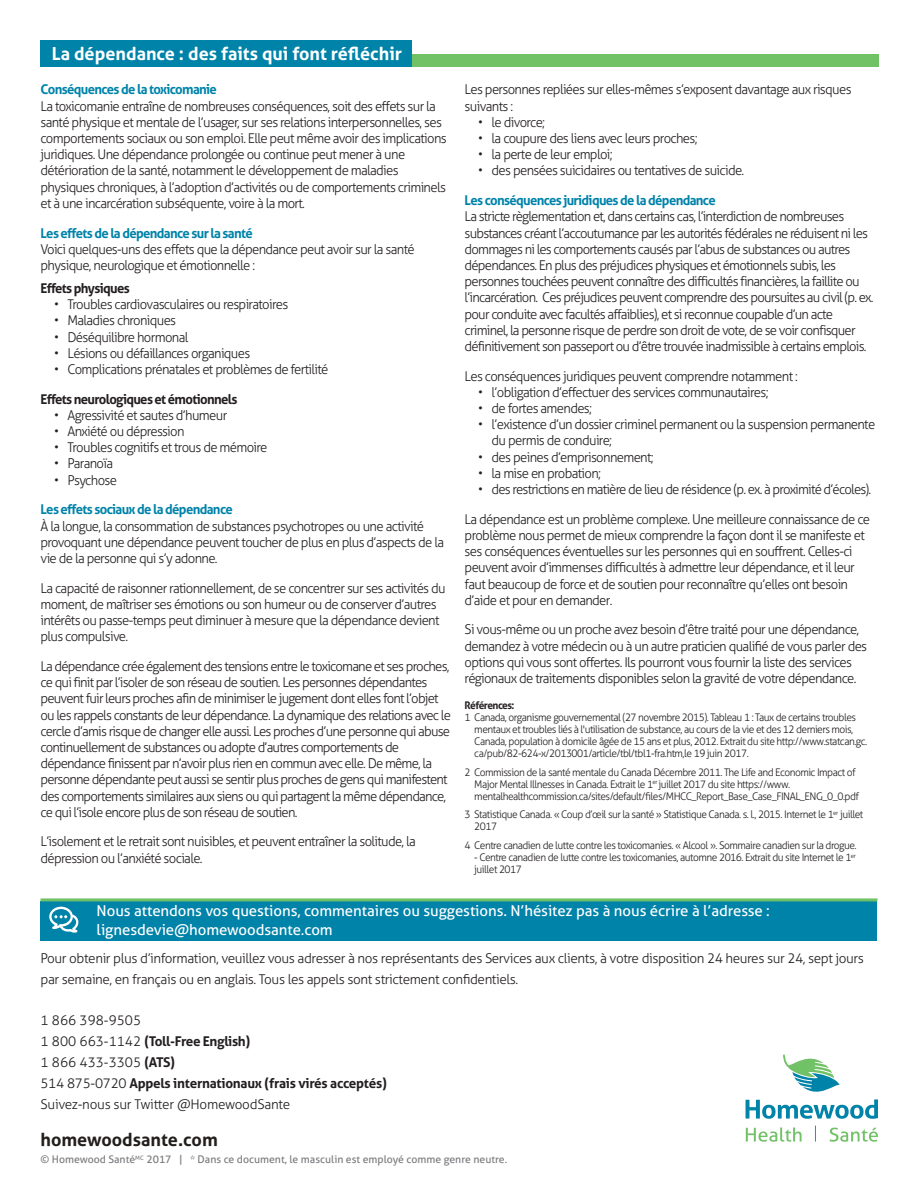
<style>
.page{position:relative;width:918px;height:1188px;background:#fff}
.page>*{position:absolute;margin:0;border:0;box-sizing:border-box;transform-origin:0 0}
.t1{font:700 18px "Aller";color:#fff}
.BodyCopy{font:700 18px "Aller";color:#221e1b}
.BodyCopy-2{font:15px/19.5px "Aller";letter-spacing:-.005em;color:#fff}
.BodyCopy-3{font:300 13.5px/16.2px "Aller";letter-spacing:-.05em;color:#231f20}
.BodyCopy-4{font:300 13.5px/21px "Aller";letter-spacing:-.03em;color:#231f20}
.BodyCopy-5{font:300 13.5px/21px "Aller";letter-spacing:-.02em;color:#231f20}
.t2{font:700 13.5px "Aller";letter-spacing:-.05em;color:#0083a9}
.t3{font:700 13.5px "Aller";letter-spacing:-.05em;color:#231f20}
.t4{font:300 10.5px/12px "Aller";letter-spacing:-.05em;color:#231f20}
.t5{font:10.5px "Aller";color:#787a7d}
.t6{font:700 10.5px "Aller";letter-spacing:-.05em;color:#231f20}
.s1{font-weight:700}
</style>
<div class="page">
<svg style="left:746px;top:1054px;width:132px;height:65px"></svg>
<svg style="left:746px;top:1127px;width:56px;height:15px"></svg>
<svg style="left:830px;top:1128px;width:48px;height:14px"></svg>
<svg style="left:815px;top:1126px;width:1px;height:16px"></svg>
<div style="left:313px;top:54px;width:566px;height:13px;background:#71c167"></div>
<div style="left:40px;top:40px;width:372px;height:27px;background:#0083a9"></div>
<div style="left:40px;top:901px;width:838px;height:40px;background:#0083a9"></div>
<hr style="left:40px;top:898px;width:838px;height:3px;background:#71c167">
<svg style="left:49px;top:907px;width:30px;height:26px"></svg>
<h1 class="t1" style="left:52px;top:42px;width:352px">La dépendance : des faits qui font réfléchir</h1>
<p class="t2" style="left:40px;top:81px;width:178px">Conséquences de la toxicomanie</p>
<p class="BodyCopy-3" style="left:40px;top:98px;width:408px">La toxicomanie entraîne de nombreuses conséquences, soit des effets sur la santé physique et mentale de l’usager, sur ses relations interpersonnelles, ses comportements sociaux ou son emploi. Elle peut même avoir des implications juridiques. Une dépendance prolongée ou continue peut mener à une détérioration de la santé, notamment le développement de maladies physiques chroniques, à l’adoption d’activités ou de comportements criminels et à une incarcération subséquente, voire à la mort.</p>
<p class="t2" style="left:40px;top:224px;width:214px">Les effets de la dépendance sur la santé</p>
<p class="BodyCopy-3" style="left:40px;top:241px;width:376px">Voici quelques-uns des effets que la dépendance peut avoir sur la santé physique, neurologique et émotionnelle :</p>
<p class="t3" style="left:40px;top:280px;width:91px">Effets physiques</p>
<p class="BodyCopy-3" style="left:54px;top:296px;width:236px">• Troubles cardiovasculaires ou respiratoires</p>
<p class="BodyCopy-3" style="left:54px;top:312px;width:124px">• Maladies chroniques</p>
<p class="BodyCopy-3" style="left:54px;top:329px;width:136px">• Déséquilibre hormonal</p>
<p class="BodyCopy-3" style="left:54px;top:345px;width:198px">• Lésions ou défaillances organiques</p>
<p class="BodyCopy-3" style="left:54px;top:361px;width:276px">• Complications prénatales et problèmes de fertilité</p>
<p class="t3" style="left:40px;top:390px;width:198px">Effets neurologiques et émotionnels</p>
<p class="BodyCopy-3" style="left:54px;top:407px;width:175px">• Agressivité et sautes d’humeur</p>
<p class="BodyCopy-3" style="left:54px;top:423px;width:132px">• Anxiété ou dépression</p>
<p class="BodyCopy-3" style="left:54px;top:439px;width:215px">• Troubles cognitifs et trous de mémoire</p>
<p class="BodyCopy-3" style="left:54px;top:456px;width:61px">• Paranoïa</p>
<p class="BodyCopy-3" style="left:54px;top:472px;width:65px">• Psychose</p>
<p class="t2" style="left:40px;top:501px;width:194px">Les effets sociaux de la dépendance</p>
<p class="BodyCopy-3" style="left:40px;top:518px;width:405px">À la longue, la consommation de substances psychotropes ou une activité provoquant une dépendance peuvent toucher de plus en plus d’aspects de la vie de la personne qui s’y adonne.</p>
<p class="BodyCopy-3" style="left:40px;top:580px;width:407px">La capacité de raisonner rationnellement, de se concentrer sur ses activités du moment, de maîtriser ses émotions ou son humeur ou de conserver d’autres intérêts ou passe-temps peut diminuer à mesure que la dépendance devient plus compulsive.</p>
<p class="BodyCopy-3" style="left:40px;top:658px;width:412px">La dépendance crée également des tensions entre le toxicomane et ses proches, ce qui finit par l’isoler de son réseau de soutien. Les personnes dépendantes peuvent fuir leurs proches afin de minimiser le jugement dont elles font l’objet ou les rappels constants de leur dépendance. La dynamique des relations avec le cercle d’amis risque de changer elle aussi. Les proches d’une personne qui abuse continuellement de substances ou adopte d’autres comportements de dépendance finissent par n’avoir plus rien en commun avec elle. De même, la personne dépendante peut aussi se sentir plus proches de gens qui manifestent des comportements similaires aux siens ou qui partagent la même dépendance, ce qui l’isole encore plus de son réseau de soutien.</p>
<p class="BodyCopy-3" style="left:40px;top:834px;width:377px">L’isolement et le retrait sont nuisibles, et peuvent entraîner la solitude, la dépression ou l’anxiété sociale.</p>
<p class="BodyCopy-3" style="left:465px;top:82px;width:388px">Les personnes repliées sur elles-mêmes s’exposent davantage aux risques suivants :</p>
<p class="BodyCopy-3" style="left:478px;top:114px;width:69px">• le divorce;</p>
<p class="BodyCopy-3" style="left:478px;top:130px;width:221px">• la coupure des liens avec leurs proches;</p>
<p class="BodyCopy-3" style="left:478px;top:146px;width:136px">• la perte de leur emploi;</p>
<p class="BodyCopy-3" style="left:478px;top:163px;width:268px">• des pensées suicidaires ou tentatives de suicide.</p>
<p class="t2" style="left:465px;top:192px;width:253px">Les conséquences juridiques de la dépendance</p>
<p class="BodyCopy-3" style="left:465px;top:208px;width:410px">La stricte règlementation et, dans certains cas, l’interdiction de nombreuses substances créant l’accoutumance par les autorités fédérales ne réduisent ni les dommages ni les comportements causés par l’abus de substances ou autres dépendances. En plus des préjudices physiques et émotionnels subis, les personnes touchées peuvent connaître des difficultés financières, la faillite ou l’incarcération. Ces préjudices peuvent comprendre des poursuites au civil (p. ex. pour conduite avec facultés affaiblies), et si reconnue coupable d’un acte criminel, la personne risque de perdre son droit de vote, de se voir confisquer définitivement son passeport ou d’être trouvée inadmissible à certains emplois.</p>
<p class="BodyCopy-3" style="left:465px;top:368px;width:335px">Les conséquences juridiques peuvent comprendre notamment :</p>
<p class="BodyCopy-3" style="left:478px;top:384px;width:292px">• l’obligation d’effectuer des services communautaires;</p>
<p class="BodyCopy-3" style="left:478px;top:400px;width:115px">• de fortes amendes;</p>
<p class="BodyCopy-3" style="left:492px;top:416px;width:385px;text-indent:-14px">• l’existence d’un dossier criminel permanent ou la suspension permanente du permis de conduire;</p>
<p class="BodyCopy-3" style="left:478px;top:449px;width:177px">• des peines d’emprisonnement;</p>
<p class="BodyCopy-3" style="left:478px;top:465px;width:124px">• la mise en probation;</p>
<p class="BodyCopy-3" style="left:478px;top:481px;width:395px">• des restrictions en matière de lieu de résidence (p. ex. à proximité d’écoles).</p>
<p class="BodyCopy-3" style="left:465px;top:511px;width:407px">La dépendance est un problème complexe. Une meilleure connaissance de ce problème nous permet de mieux comprendre la façon dont il se manifeste et ses conséquences éventuelles sur les personnes qui en souffrent. Celles-ci peuvent avoir d’immenses difficultés à admettre leur dépendance, et il leur faut beaucoup de force et de soutien pour reconnaître qu’elles ont besoin d’aide et pour en demander.</p>
<p class="BodyCopy-3" style="left:465px;top:622px;width:404px">Si vous-même ou un proche avez besoin d’être traité pour une dépendance, demandez à votre médecin ou à un autre praticien qualifié de vous parler des options qui vous sont offertes. Ils pourront vous fournir la liste des services régionaux de traitements disponibles selon la gravité de votre dépendance.</p>
<p class="t6" style="left:465px;top:699px;width:51px">Références:</p>
<p class="t4" style="left:474px;top:711px;width:394px;text-indent:-10px">1 Canada, organisme gouvernemental (27 novembre 2015). Tableau 1 : Taux de certains troubles mentaux et troubles liés à l'utilisation de substance, au cours de la vie et des 12 derniers mois, Canada, population à domicile âgée de 15 ans et plus, 2012. Extrait du site http://www.statcan.gc. ca/pub/82-624-x/2013001/article/tbl/tbl1-fra.htm,le 19 juin 2017.</p>
<p class="t4" style="left:474px;top:766px;width:386px;text-indent:-10px">2 Commission de la santé mentale du Canada Décembre 2011. The Life and Economic Impact of<br>Major Mental Illnesses in Canada. Extrait le 1<sup>er</sup> juillet 2017 du site https://www. mentalhealthcommission.ca/sites/default/files/MHCC_Report_Base_Case_FINAL_ENG_0_0.pdf</p>
<p class="t4" style="left:474px;top:809px;width:390px;text-indent:-10px">3 Statistique Canada. « Coup d’œil sur la santé » Statistique Canada. s. l., 2015. Internet le 1<sup>er</sup> juillet<br>2017</p>
<p class="t4" style="left:465px;top:839px;width:393px">4 Centre canadien de lutte contre les toxicomanies. « Alcool ». Sommaire canadien sur la drogue.</p>
<p class="t4" style="left:474px;top:851px;width:383px">- Centre canadien de lutte contre les toxicomanies, automne 2016. Extrait du site Internet le 1<sup>er </sup>juillet 2017</p>
<p class="BodyCopy-2" style="left:97px;top:901px;width:675px">Nous attendons vos questions, commentaires ou suggestions. N’hésitez pas à nous écrire à l’adresse : lignesdevie@homewoodsante.com</p>
<p class="BodyCopy-4" style="left:40px;top:948px;width:825px">Pour obtenir plus d’information, veuillez vous adresser à nos représentants des Services aux clients, à votre disposition 24 heures sur 24, sept jours par semaine, en français ou en anglais. Tous les appels sont strictement confidentiels.</p>
<p class="BodyCopy-5" style="left:40px;top:1010px;width:348px">1 866 398-9505<br>1 800 663-1142 <span class="s1">(Toll-Free English)<br></span>1 866 433-3305 <span class="s1">(ATS)<br></span>514 875-0720 <span class="s1">Appels internationaux (frais virés acceptés)<br></span>Suivez-nous sur Twitter @HomewoodSante</p>
<p class="BodyCopy" style="left:40px;top:1128px;width:179px">homewoodsante.com</p>
<p class="t5" style="left:40px;top:1153px;width:468px">© Homewood Santé<sup>MC</sup> 2017 | * Dans ce document, le masculin est employé comme genre neutre.</p>
</div>
